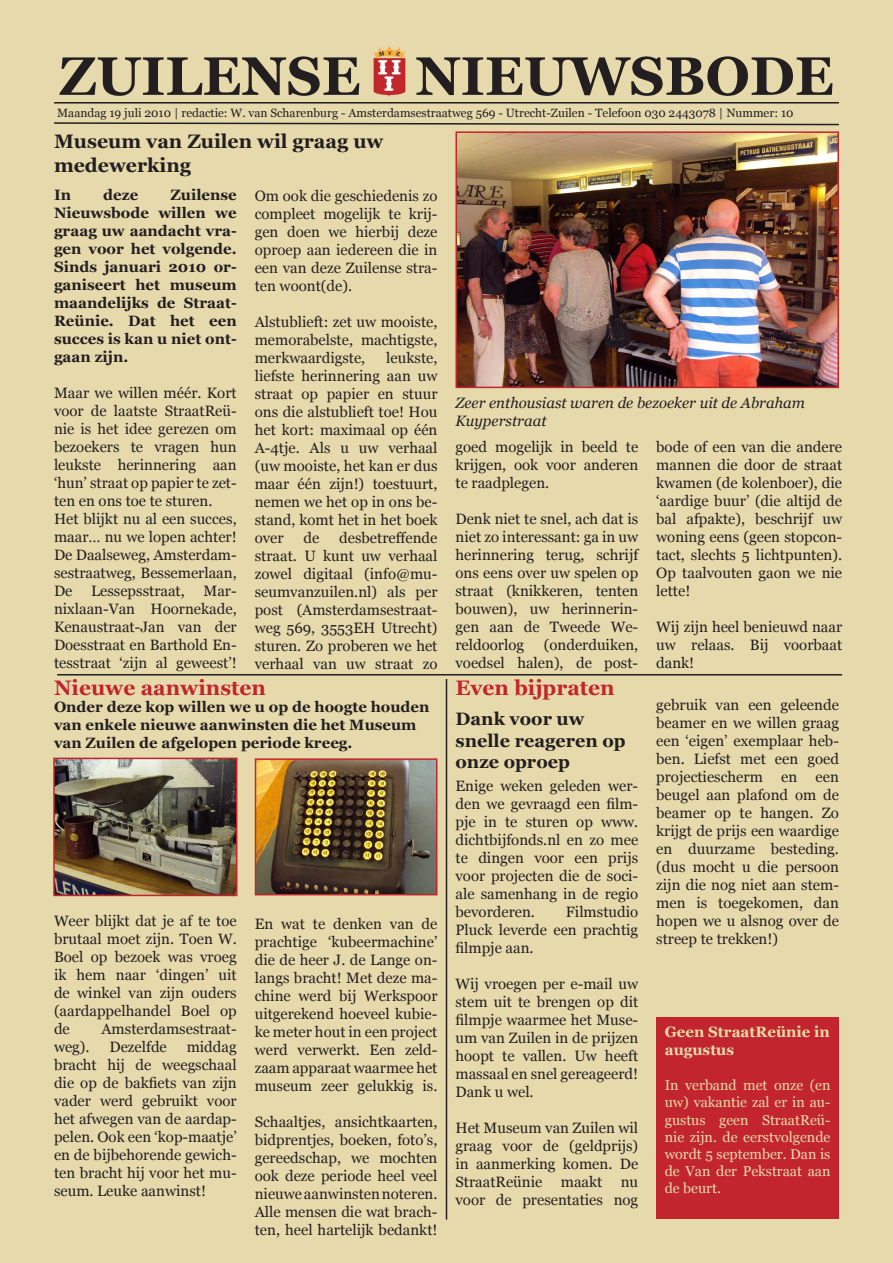
<style>
.page{position:relative;width:893px;height:1263px;background:#fff}
.page>*{position:absolute;margin:0;border:0;box-sizing:border-box;transform-origin:0 0}
.t1{font:700 54px "Georgia";color:#231f20}
.t2{font:700 21px "Georgia";color:#c2252d}
.t3{font:700 19.5px/23.4px "Georgia";color:#231f20}
.t4{font:700 18px/21.6px "Georgia";color:#231f20}
.t5{font:15px/18px "Georgia";color:#231f20;text-align:justify}
.t6{font:700 15px/18px "Georgia";color:#231f20;text-align:justify}
.t7{font:italic 15px/18px "Georgia";color:#231f20}
.t8{font:700 15px/18px "Georgia";color:#e6daac}
.t9{font:14.25px/17.1px "Georgia";color:#e6daac;text-align:justify}
.t10{font:12px "Georgia";color:#231f20}
</style>
<div class="page">
<div style="left:0;top:1px;width:892px;height:1261px;background:#e6daac"></div>
<img style="left:373px;top:45px;width:33px;height:52px">
<hr style="left:54px;top:102px;width:785px;height:2px;background:#231f20">
<svg style="left:54px;top:122px;width:785px;height:4px"></svg>
<img style="left:458px;top:134px;width:378px;height:251px">
<div style="left:455px;top:131px;width:384px;height:257px;border:2px solid #c2252c"></div>
<hr style="left:57px;top:674px;width:785px;height:1px;background:#231f20">
<hr style="left:446px;top:679px;width:1px;height:540px;background:#231f20">
<div style="left:656px;top:1017px;width:183px;height:202px;background:#c2252d"></div>
<img style="left:56px;top:761px;width:178px;height:132px">
<div style="left:53px;top:758px;width:184px;height:138px;border:2px solid #c2252d"></div>
<img style="left:258px;top:761px;width:176px;height:131px">
<div style="left:255px;top:758px;width:182px;height:137px;border:2px solid #c2252d"></div>
<p class="t1" style="left:59px;top:41px;width:776px">ZUILENSE NIEUWSBODE</p>
<p class="t10" style="left:57px;top:106px;width:738px">Maandag 19 juli 2010 | redactie: W. van Scharenburg - Amsterdamsestraatweg 569 - Utrecht-Zuilen - Telefoon 030 2443078 | Nummer: 10</p>
<p class="t3" style="left:54px;top:130px;width:331px">Museum van Zuilen wil graag uw medewerking</p>
<p class="t6" style="left:54px;top:186px;width:19px">In</p>
<p class="t6" style="left:103px;top:186px;width:36px">deze</p>
<p class="t6" style="left:54px;top:186px;width:184px;text-indent:117px">Zuilense Nieuwsbode willen we graag uw aandacht vra&shy;gen voor het volgende.<br>Sinds januari 2010 or&shy;ganiseert het museum maandelijks de Straat-Reünie. Dat het een succes is kan u niet ont&shy;gaan zijn.</p>
<p class="t5" style="left:54px;top:384px;width:184px">Maar we willen méér. Kort voor de laatste StraatReü&shy;nie is het idee gerezen om bezoekers te vragen hun leukste herinnering aan ‘hun’ straat op papier te zet&shy;ten en ons toe te sturen.</p>
<p class="t5" style="left:54px;top:510px;width:184px">Het blijkt nu al een succes, maar… nu we lopen achter!<br>De Daalseweg, Amsterdam&shy;sestraatweg, Bessemerlaan, De Lessepsstraat, Mar&shy;nixlaan-Van Hoornekade, Kenaustraat-Jan van der Doesstraat en Barthold En&shy;tesstraat ‘zijn al geweest’!</p>
<p class="t5" style="left:255px;top:187px;width:184px">Om ook die geschiedenis zo compleet mogelijk te krij&shy;gen doen we hierbij deze oproep aan iedereen die in een van deze Zuilense stra&shy;ten woont(de).</p>
<p class="t5" style="left:255px;top:313px;width:184px">Alstublieft: zet uw mooiste, memorabelste, machtigste, merkwaardigste,</p>
<p class="t5" style="left:255px;top:349px;width:184px;text-indent:132px">leukste, liefste herinnering aan uw straat op papier en stuur ons die alstublieft toe! Hou het kort: maximaal op één A-4tje. Als u uw verhaal (uw mooiste, het kan er dus maar één zijn!) toestuurt, nemen we het op in ons be&shy;stand, komt het in het boek over</p>
<p class="t7" style="left:455px;top:394px;width:351px">Zeer enthousiast waren de bezoeker uit de Abraham<br>Kuyperstraat</p>
<p class="t5" style="left:656px;top:438px;width:187px">bode of een van die andere mannen die door de straat kwamen (de kolenboer), die ‘aardige buur’ (die altijd de bal afpakte), beschrijf uw woning eens (geen stopcon&shy;tact, slechts 5 lichtpunten).<br>Op taalvouten gaon we nie lette!</p>
<p class="t5" style="left:656px;top:618px;width:187px">Wij zijn heel benieuwd naar uw relaas. Bij voorbaat dank!</p>
<p class="t5" style="left:656px;top:696px;width:184px">gebruik van een geleende beamer en we willen graag een ‘eigen’ exemplaar heb&shy;ben. Liefst met een goed projectiescherm en een beugel aan plafond om de beamer op te hangen. Zo krijgt de prijs een waardige en duurzame besteding. (dus mocht u die persoon zijn die nog niet aan stem&shy;men is toegekomen, dan hopen we u alsnog over de streep te trekken!)</p>
<p class="t5" style="left:455px;top:438px;width:184px">goed mogelijk in beeld te krijgen, ook voor anderen te raadplegen.</p>
<p class="t5" style="left:455px;top:510px;width:184px">Denk niet te snel, ach dat is niet zo interessant: ga in uw herinnering terug, schrijf ons eens over uw spelen op straat (knikkeren, tenten bouwen), uw herinnerin&shy;gen aan de Tweede We&shy;reldoorlog</p>
<p class="t5" style="left:255px;top:529px;width:184px;text-indent:84px">desbetreffende straat. U kunt uw verhaal zowel digitaal (info@mu&shy;seumvanzuilen.nl) als per post (Amsterdamsestraat&shy;weg 569, 3553EH Utrecht) sturen. Zo proberen we het verhaal van uw straat zo</p>
<p class="t5" style="left:303px;top:529px;width:17px">de</p>
<p class="t5" style="left:455px;top:636px;width:184px;text-align:right">(onderduiken,<br>voedsel halen), de post-</p>
<p class="t2" style="left:54px;top:674px;width:213px">Nieuwe aanwinsten</p>
<p class="t2" style="left:455px;top:674px;width:161px">Even bijpraten</p>
<p class="t6" style="left:54px;top:698px;width:377px;text-align:left">Onder deze kop willen we u op de hoogte houden van enkele nieuwe aanwinsten die het Museum van Zuilen de afgelopen periode kreeg.</p>
<p class="t4" style="left:455px;top:708px;width:172px">Dank voor uw snelle reageren op onze oproep</p>
<p class="t5" style="left:455px;top:777px;width:184px">Enige weken geleden wer&shy;den we gevraagd een film&shy;pje in te sturen op www. dichtbijfonds.nl en zo mee te dingen voor een prijs voor projecten die de soci&shy;ale samenhang in de regio bevorderen.</p>
<p class="t5" style="left:455px;top:903px;width:184px;text-indent:110px">Filmstudio Pluck leverde een prachtig filmpje aan.</p>
<p class="t5" style="left:455px;top:975px;width:184px">Wij vroegen per e-mail uw stem uit te brengen op dit filmpje waarmee het Muse&shy;um van Zuilen in de prijzen hoopt te vallen. Uw heeft massaal en snel gereageerd!<br>Dank u wel.</p>
<p class="t5" style="left:455px;top:1119px;width:184px">Het Museum van Zuilen wil graag voor de (geldprijs) in aanmerking komen. De StraatReünie maakt nu voor de presentaties nog</p>
<p class="t5" style="left:54px;top:912px;width:184px">Weer blijkt dat je af te toe brutaal moet zijn. Toen W.<br>Boel op bezoek was vroeg ik hem naar ‘dingen’ uit de winkel van zijn ouders (aardappelhandel Boel op de</p>
<p class="t5" style="left:255px;top:915px;width:184px">En wat te denken van de prachtige ‘kubeermachine’ die de heer J. de Lange on&shy;langs bracht! Met deze ma&shy;chine werd bij Werkspoor uitgerekend hoeveel kubie&shy;ke meter hout in een project werd verwerkt. Een zeld&shy;zaam apparaat waarmee het museum zeer gelukkig is.</p>
<p class="t5" style="left:255px;top:1113px;width:184px">Schaaltjes, ansichtkaarten, bidprentjes, boeken, foto’s, gereedschap, we mochten ook deze periode heel veel nieuwe aanwinsten noteren.<br>Alle mensen die wat brach&shy;ten, heel hartelijk bedankt!</p>
<p class="t5" style="left:102px;top:1020px;width:137px">Amsterdamsestraat-</p>
<p class="t8" style="left:665px;top:1023px;width:167px">Geen StraatReünie in augustus</p>
<p class="t9" style="left:665px;top:1077px;width:167px">In verband met onze (en uw) vakantie zal er in au&shy;gustus geen StraatReü&shy;nie zijn. de eerstvolgende wordt 5 september. Dan is de Van der Pekstraat aan de beurt.</p>
<p class="t5" style="left:54px;top:1038px;width:184px;text-indent:133px">middag bracht hij de weegschaal die op de bakfiets van zijn vader werd gebruikt voor het afwegen van de aardap&shy;pelen. Ook een ‘kop-maatje’ en de bijbehorende gewich&shy;ten bracht hij voor het mu&shy;seum. Leuke aanwinst!</p>
<p class="t5" style="left:54px;top:1038px;width:37px">weg).</p>
<p class="t5" style="left:109px;top:1038px;width:59px">Dezelfde</p>
</div>
